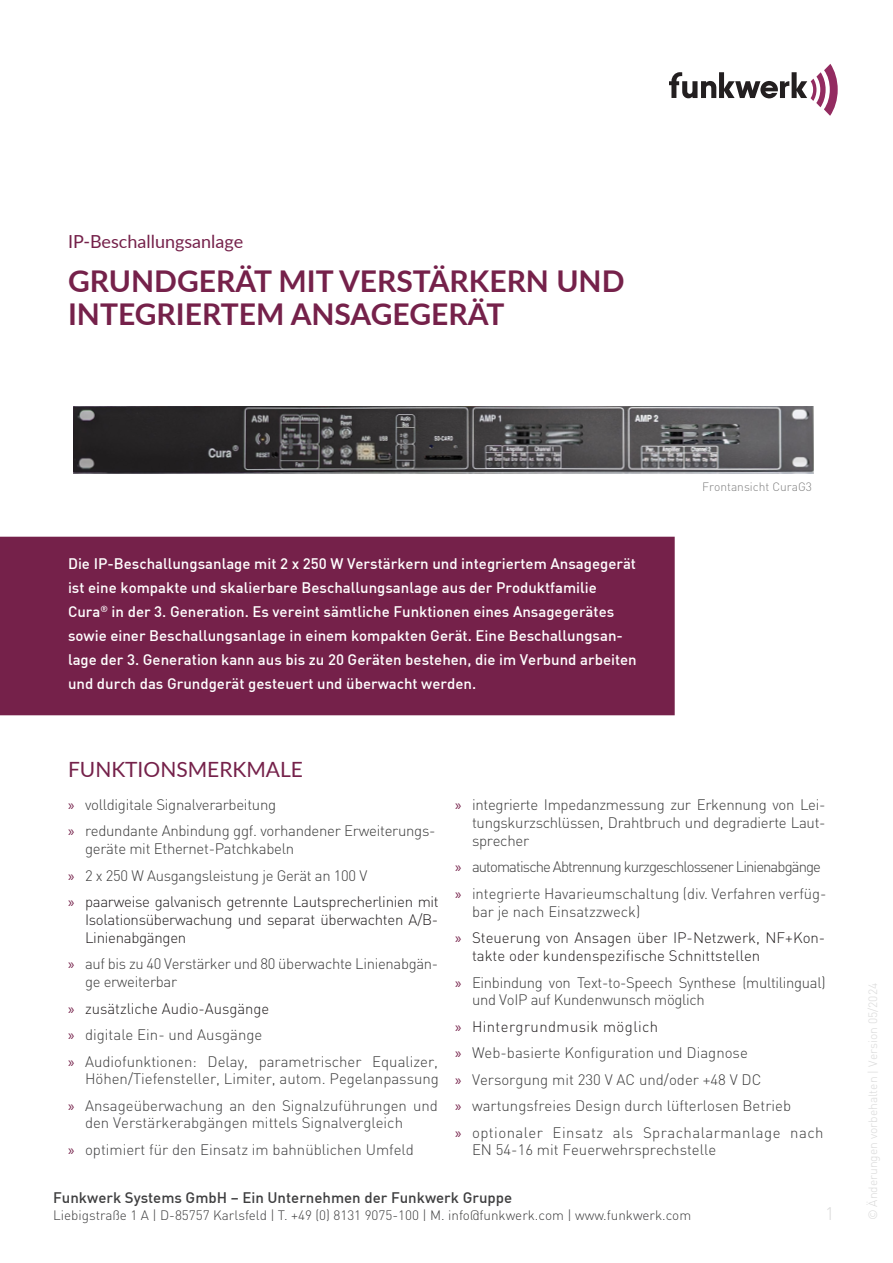
<style>
.page{position:relative;width:893px;height:1263px;background:#fff}
.page>*{position:absolute;margin:0;border:0;box-sizing:border-box;transform-origin:0 0}
.t1{font:700 30px/33px "Lato";color:#75214a}
.t2{font:21px "Lato";color:#75214a}
.t3{font:18px "Lato";color:#75214a}
.t4{font:300 18px "DIN";color:#d9d9d9}
.t5{font:300 15px/26.5px "DIN";color:#3c3c3c}
.Fließtext{font:500 15px/24px "DIN";color:#fff}
.t6{font:300 15px/26.5px "DIN";letter-spacing:-.02em;color:#3c3c3c}
.t7{font:300 15px/26.5px "DIN";letter-spacing:-.06em;color:#3c3c3c}
.t8{font:300 15px/26.5px "DIN";color:#3e3e3f;text-align:center}
.t9{font:300 15px/26.5px "DIN";color:#231f20}
.t10{font:300 15px/17.7px "DIN";letter-spacing:-.02em;color:#231f20}
.t11{font:500 15px "DIN";color:#3e3e3f}
.t12{font:300 13.5px "DIN";color:#3e3e3f}
.t13{font:300 12px "DIN";color:#d9d9d9}
.Fließtext-2{font:300 12px "DIN";color:#808080}
.s1{font-family:"Myriad Pro";font-weight:400;color:#75214a}
.s2{color:#231f20}
.s3{color:#3e3e3f}
.s4{color:#3c3c3c}
.s5{font-family:"DIN Medium";font-weight:400}
</style>
<div class="page">
<svg style="left:669px;top:64px;width:169px;height:52px"></svg>
<div style="left:0;top:537px;width:675px;height:178px;background:#75214a"></div>
<img style="left:74px;top:406px;width:740px;height:67px">
<p class="t3" style="left:68px;top:229px;width:177px">IP-Beschallungsanlage</p>
<p class="t1" style="left:68px;top:263px;width:558px">GRUNDGERÄT MIT VERSTÄRKERN UND<br>INTEGRIERTEM ANSAGEGERÄT</p>
<p class="Fließtext" style="left:68px;top:551px;width:570px">Die IP-Beschallungsanlage mit 2 x 250 W Verstärkern und integriertem Ansagegerät ist eine kompakte und skalierbare Beschallungsanlage aus der Produktfamilie Cura<sup>®</sup> in der 3. Generation. Es vereint sämtliche Funktionen eines Ansagegerätes sowie einer Beschallungsanlage in einem kompakten Gerät. Eine Beschallungsan&shy;lage der 3. Generation kann aus bis zu 20 Geräten bestehen, die im Verbund arbeiten und durch das Grundgerät gesteuert und überwacht werden.</p>
<p class="Fließtext-2" style="left:702px;top:479px;width:111px">Frontansicht CuraG3</p>
<p class="t2" style="left:68px;top:754px;width:236px">FUNKTIONSMERKMALE</p>
<p class="t6" style="left:68px;top:791px;width:369px"><span class="s1">»</span> volldigitale Signalverarbeitung<br><span class="s1">»</span> redundante Anbindung ggf. vorhandener Erweiterungs-</p>
<p class="t6" style="left:68px;top:835px;width:372px;text-indent:17px">geräte mit Ethernet-Patchkabeln<br><span class="s1">»</span> 2 x 250 W Ausgangsleistung je Gerät an 100 V<br><span class="s1">»</span> <span class="s2">paarweise galvanisch getrennte Lautsprecherlinien mit</span></p>
<p class="t10" style="left:85px;top:910px;width:355px">Isolationsüberwachung und separat überwachten A/B-<br>Linienabgängen</p>
<p class="t6" style="left:85px;top:954px;width:355px;line-height:18px;text-indent:-17px"><span class="s1">»</span> auf bis zu 40 Verstärker und 80 überwachte Linienabgän&shy;ge erweiterbar</p>
<p class="t5" style="left:68px;top:995px;width:372px"><span class="s1">»</span> <span class="s2">zusätzliche Audio-Ausgänge<br></span><span class="s1">»</span> digitale Ein- und Ausgänge<br><span class="s1">»</span> Audiofunktionen: Delay, parametrischer Equalizer,</p>
<p class="t5" style="left:68px;top:1065px;width:372px;text-align:right">Höhen/Tiefensteller, Limiter, autom. Pegelanpassung<br><span class="s1">»</span> <span class="s3">Ansageüberwachung an den Signalzuführungen und</span></p>
<p class="t8" style="left:68px;top:1109px;width:347px">den Verstärkerabgängen mittels Signalvergleich<br><span class="s1">»</span> optimiert für den Einsatz im bahnüblichen Umfeld</p>
<p class="t5" style="left:472px;top:795px;width:355px;line-height:18px;text-align:justify;text-indent:-17px"><span class="s1">»</span> integrierte Impedanzmessung zur Erkennung von Lei&shy;tungskurzschlüssen, Drahtbruch und degradierte Laut&shy;sprecher</p>
<p class="t7" style="left:455px;top:853px;width:373px"><span class="s1">»</span> automatische Abtrennung kurzgeschlossener Linienabgänge <span class="s1">»</span> integrierte Havarieumschaltung (div. Verfahren verfüg-</p>
<p class="t9" style="left:455px;top:898px;width:372px;text-indent:17px"><span class="s4">bar je nach Einsatzzweck)<br></span><span class="s1">»</span> Steuerung von Ansagen über IP-Netzwerk, NF+Kon-</p>
<p class="t6" style="left:455px;top:942px;width:372px;text-indent:17px"><span class="s2">takte oder kundenspezifische Schnittstellen<br></span><span class="s1">»</span> Einbindung von Text-to-Speech Synthese (multilingual)</p>
<p class="t5" style="left:455px;top:986px;width:370px;text-indent:17px">und VoIP auf Kundenwunsch möglich<br><span class="s1">»</span> <span class="s2">Hintergrundmusik möglich<br></span><span class="s1">»</span> Web-basierte Konfiguration und Diagnose<br><span class="s1">»</span> Versorgung mit 230 V AC und/oder +48 V DC<br><span class="s1">»</span> wartungsfreies Design durch lüfterlosen Betrieb<br><span class="s1">»</span> optionaler Einsatz als Sprachalarmanlage nach</p>
<p class="t5" style="left:472px;top:1136px;width:246px">EN 54-16 mit Feuerwehrsprechstelle</p>
<p class="t11" style="left:53px;top:1188px;width:460px">Funkwerk Systems GmbH – Ein Unternehmen der Funkwerk <span class="s5">Gruppe</span></p>
<p class="t12" style="left:53px;top:1207px;width:640px">Liebigstraße 1 A | D-85757 Karlsfeld | T. +49 (0) 8131 9075-100 | M. info@funkwerk.com | www.funkwerk.com</p>
<p class="t4" style="left:825px;top:1203px;width:11px">1</p>
<p class="t13" style="left:865px;top:1220px;width:239px;rotate:-90deg">© Änderungen vorbehalten | Version 05/2024</p>
</div>
